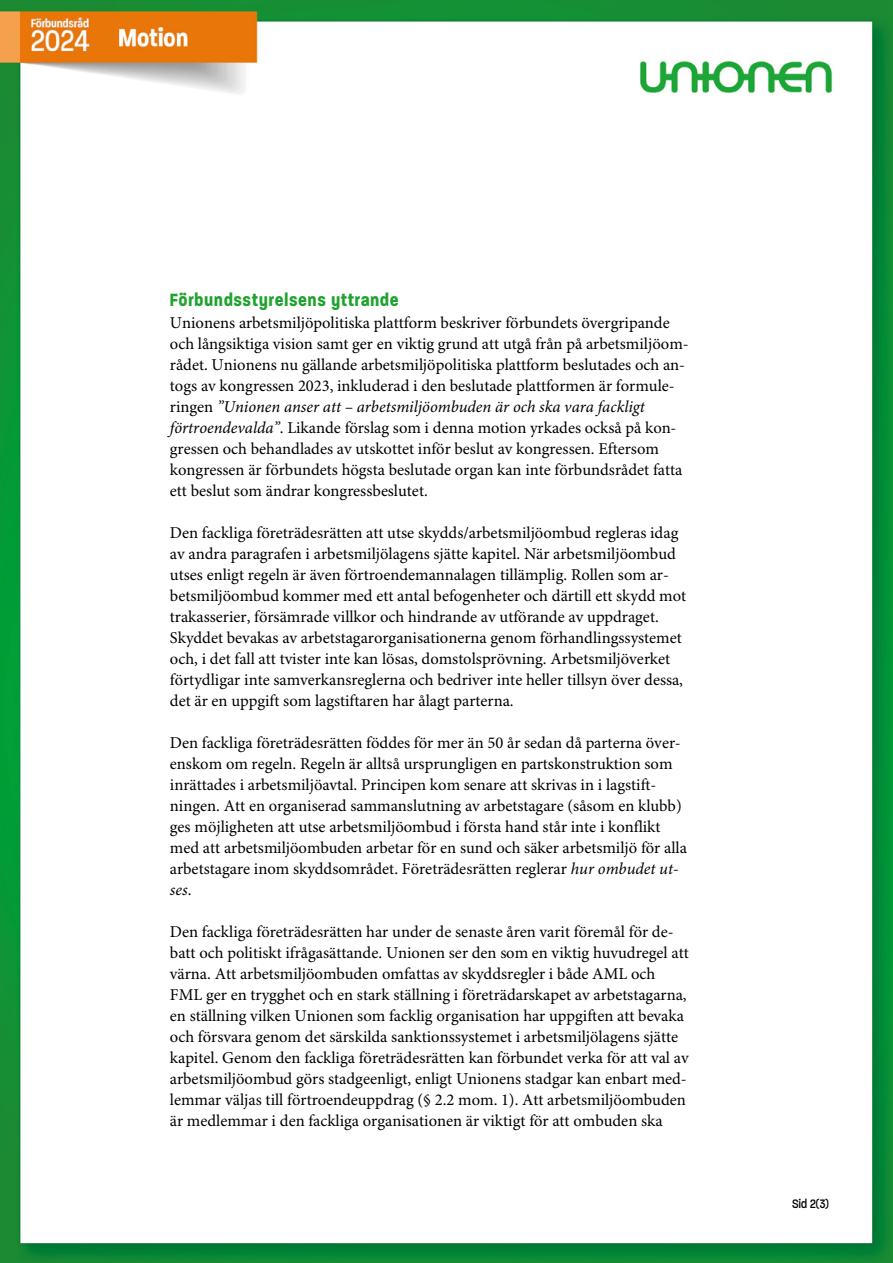
<style>
.page{position:relative;width:893px;height:1263px;background:#fff}
.page>*{position:absolute;margin:0;border:0;box-sizing:border-box;transform-origin:0 0}
.t1{font:700 24px "Paralucent Condensed";letter-spacing:.03em;color:#1fa22e}
.t2{font:16.5px/21px "Minion Pro";color:#000}
.t3{font:500 16.5px "Paralucent Condensed";color:#000}
.s1{font-style:italic}
</style>
<div class="page">
<img style="left:0;top:0;width:893px;height:1263px">
<h1 class="t1" style="left:170px;top:287px;width:231px">Förbundsstyrelsens yttrande</h1>
<p class="t2" style="left:170px;top:313px;width:520px">Unionens arbetsmiljöpolitiska plattform beskriver förbundets övergripande och långsiktiga vision samt ger en viktig grund att utgå från på arbetsmiljöom&shy;rådet. Unionens nu gällande arbetsmiljöpolitiska plattform beslutades och an&shy;togs av kongressen 2023, inkluderad i den beslutade plattformen är formule&shy;ringen <span class="s1">”Unionen anser att – arbetsmiljöombuden är och ska vara fackligt förtroendevalda”</span>. Likande förslag som i denna motion yrkades också på kon&shy;gressen och behandlades av utskottet inför beslut av kongressen. Eftersom kongressen är förbundets högsta beslutade organ kan inte förbundsrådet fatta ett beslut som ändrar kongressbeslutet.</p>
<p class="t2" style="left:170px;top:523px;width:518px">Den fackliga företrädesrätten att utse skydds/arbetsmiljöombud regleras idag av andra paragrafen i arbetsmiljölagens sjätte kapitel. När arbetsmiljöombud utses enligt regeln är även förtroendemannalagen tillämplig. Rollen som ar&shy;betsmiljöombud kommer med ett antal befogenheter och därtill ett skydd mot trakasserier, försämrade villkor och hindrande av utförande av uppdraget.<br>Skyddet bevakas av arbetstagarorganisationerna genom förhandlingssystemet och, i det fall att tvister inte kan lösas, domstolsprövning. Arbetsmiljöverket förtydligar inte samverkansreglerna och bedriver inte heller tillsyn över dessa, det är en uppgift som lagstiftaren har ålagt parterna.</p>
<p class="t2" style="left:170px;top:733px;width:519px">Den fackliga företrädesrätten föddes för mer än 50 år sedan då parterna över&shy;enskom om regeln. Regeln är alltså ursprungligen en partskonstruktion som inrättades i arbetsmiljöavtal. Principen kom senare att skrivas in i lagstift&shy;ningen. Att en organiserad sammanslutning av arbetstagare (såsom en klubb) ges möjligheten att utse arbetsmiljöombud i första hand står inte i konflikt med att arbetsmiljöombuden arbetar för en sund och säker arbetsmiljö för alla arbetstagare inom skyddsområdet. Företrädesrätten reglerar <span class="s1">hur ombudet ut&shy;ses</span>.</p>
<p class="t2" style="left:170px;top:922px;width:520px">Den fackliga företrädesrätten har under de senaste åren varit föremål för de&shy;batt och politiskt ifrågasättande. Unionen ser den som en viktig huvudregel att värna. Att arbetsmiljöombuden omfattas av skyddsregler i både AML och FML ger en trygghet och en stark ställning i företrädarskapet av arbetstagarna, en ställning vilken Unionen som facklig organisation har uppgiften att bevaka och försvara genom det särskilda sanktionssystemet i arbetsmiljölagens sjätte kapitel. Genom den fackliga företrädesrätten kan förbundet verka för att val av arbetsmiljöombud görs stadgeenligt, enligt Unionens stadgar kan enbart med&shy;lemmar väljas till förtroendeuppdrag (§ 2.2 mom. 1). Att arbetsmiljöombuden är medlemmar i den fackliga organisationen är viktigt för att ombuden ska</p>
<p class="t3" style="left:792px;top:1195px;width:39px">Sid 2(3)</p>
</div>
